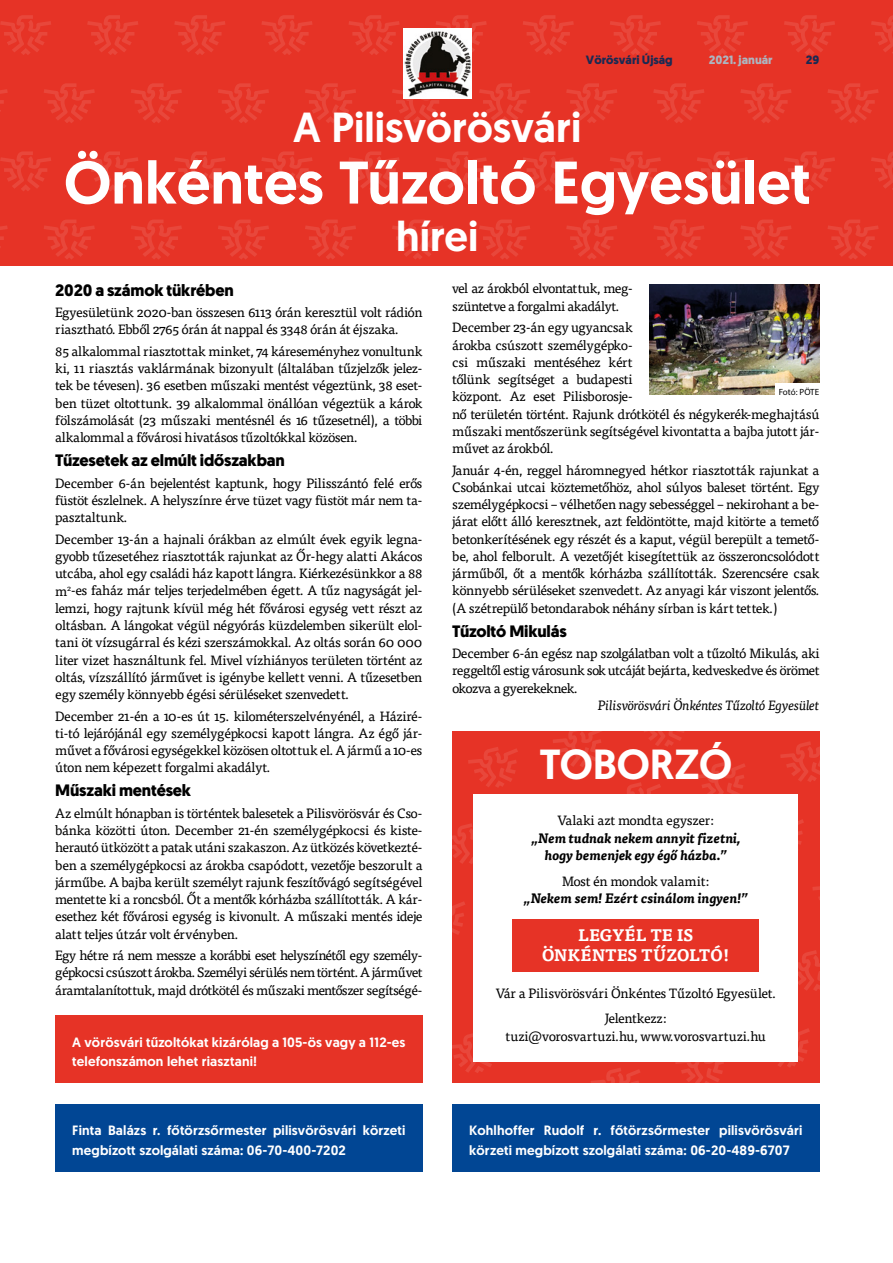
<style>
.page{position:relative;width:893px;height:1263px;background:#fff}
.page>*{position:absolute;margin:0;border:0;box-sizing:border-box;transform-origin:0 0}
.t1{font:500 60px "Geomanist";color:#fff}
.t2{font:500 42px "Geomanist";color:#fff}
.t3{font:700 16.5px "Geomanist";letter-spacing:-.01em;color:#000}
.t4{font:700 16.5px/19.8px "Tisa Pro";color:#fff;text-align:center}
.t5{font:13.5px/17.2px "Tisa Pro";letter-spacing:-.025em;color:#000;text-align:justify}
.t6{font:500 13.5px/19.5px "Geomanist";letter-spacing:.01em;color:#fff}
.t7{font:italic 700 13.5px/17.2px "Tisa Pro";color:#000;text-align:center}
.t8{font:13.5px "Tisa Pro";color:#000}
.t9{font:italic 13.5px "Tisa Pro";letter-spacing:-.035em;color:#000}
.t10{font:700 12px "Geomanist";color:#1a2a53}
.t11{font:700 12px "Geomanist";color:#adb5c0}
.t12{font:9px "Myriad Pro";letter-spacing:-.005em;color:#000}
</style>
<div class="page">
<div style="left:0;top:0;width:893px;height:266px;background:#e63326"></div>
<svg style="left:828px;top:83px;width:50px;height:40px"></svg>
<svg style="left:871px;top:15px;width:22px;height:38px"></svg>
<svg style="left:828px;top:220px;width:51px;height:39px"></svg>
<svg style="left:871px;top:152px;width:22px;height:38px"></svg>
<svg style="left:741px;top:83px;width:50px;height:40px"></svg>
<svg style="left:784px;top:15px;width:51px;height:40px"></svg>
<svg style="left:740px;top:220px;width:51px;height:39px"></svg>
<svg style="left:784px;top:151px;width:51px;height:40px"></svg>
<svg style="left:653px;top:83px;width:51px;height:40px"></svg>
<svg style="left:697px;top:15px;width:51px;height:40px"></svg>
<svg style="left:653px;top:220px;width:51px;height:39px"></svg>
<svg style="left:697px;top:151px;width:51px;height:40px"></svg>
<svg style="left:566px;top:83px;width:51px;height:40px"></svg>
<svg style="left:610px;top:15px;width:51px;height:40px"></svg>
<svg style="left:566px;top:220px;width:51px;height:39px"></svg>
<svg style="left:610px;top:151px;width:51px;height:40px"></svg>
<svg style="left:479px;top:83px;width:51px;height:40px"></svg>
<svg style="left:523px;top:15px;width:51px;height:40px"></svg>
<svg style="left:479px;top:220px;width:51px;height:39px"></svg>
<svg style="left:523px;top:151px;width:51px;height:40px"></svg>
<svg style="left:392px;top:83px;width:51px;height:40px"></svg>
<svg style="left:436px;top:15px;width:51px;height:40px"></svg>
<svg style="left:392px;top:220px;width:51px;height:39px"></svg>
<svg style="left:436px;top:151px;width:51px;height:40px"></svg>
<svg style="left:305px;top:83px;width:51px;height:40px"></svg>
<svg style="left:349px;top:15px;width:50px;height:40px"></svg>
<svg style="left:305px;top:220px;width:51px;height:39px"></svg>
<svg style="left:349px;top:151px;width:51px;height:40px"></svg>
<svg style="left:218px;top:83px;width:51px;height:40px"></svg>
<svg style="left:262px;top:15px;width:50px;height:40px"></svg>
<svg style="left:218px;top:220px;width:51px;height:39px"></svg>
<svg style="left:261px;top:151px;width:51px;height:40px"></svg>
<svg style="left:131px;top:83px;width:51px;height:40px"></svg>
<svg style="left:174px;top:15px;width:51px;height:40px"></svg>
<svg style="left:131px;top:220px;width:51px;height:39px"></svg>
<svg style="left:174px;top:151px;width:51px;height:40px"></svg>
<svg style="left:44px;top:83px;width:51px;height:40px"></svg>
<svg style="left:87px;top:15px;width:51px;height:40px"></svg>
<svg style="left:44px;top:220px;width:51px;height:39px"></svg>
<svg style="left:87px;top:151px;width:51px;height:40px"></svg>
<svg style="left:0;top:89px;width:8px;height:22px"></svg>
<svg style="left:0;top:15px;width:51px;height:40px"></svg>
<svg style="left:0;top:226px;width:8px;height:22px"></svg>
<svg style="left:0;top:151px;width:51px;height:40px"></svg>
<img style="left:404px;top:28px;width:67px;height:70px">
<img style="left:650px;top:284px;width:169px;height:111px">
<div style="left:452px;top:732px;width:367px;height:351px;background:#e63326"></div>
<svg style="left:798px;top:819px;width:6px;height:26px"></svg>
<svg style="left:780px;top:741px;width:39px;height:41px"></svg>
<svg style="left:798px;top:950px;width:21px;height:41px"></svg>
<svg style="left:812px;top:886px;width:7px;height:12px"></svg>
<svg style="left:649px;top:732px;width:35px;height:15px"></svg>
<svg style="left:696px;top:762px;width:50px;height:33px"></svg>
<svg style="left:778px;top:1028px;width:32px;height:39px"></svg>
<svg style="left:553px;top:732px;width:48px;height:35px"></svg>
<svg style="left:611px;top:782px;width:50px;height:13px"></svg>
<svg style="left:675px;top:1062px;width:49px;height:21px"></svg>
<svg style="left:468px;top:747px;width:50px;height:40px"></svg>
<svg style="left:591px;top:1068px;width:49px;height:15px"></svg>
<svg style="left:452px;top:901px;width:13px;height:34px"></svg>
<svg style="left:452px;top:823px;width:21px;height:41px"></svg>
<svg style="left:452px;top:1033px;width:40px;height:40px"></svg>
<div style="left:473px;top:795px;width:325px;height:267px;background:#fff"></div>
<div style="left:512px;top:919px;width:247px;height:53px;background:#e63326"></div>
<div style="left:775px;top:384px;width:45px;height:12px;background:#fff"></div>
<div style="left:452px;top:1104px;width:367px;height:67px;background:#014694"></div>
<div style="left:55px;top:1104px;width:367px;height:67px;background:#014694"></div>
<div style="left:55px;top:1016px;width:367px;height:67px;background:#e63326"></div>
<p class="t10" style="left:586px;top:52px;width:88px">Vörösvári Újság</p>
<p class="t11" style="left:709px;top:52px;width:65px">2021. január</p>
<p class="t10" style="left:806px;top:52px;width:15px">29</p>
<h2 class="t2" style="left:293px;top:100px;width:290px">A Pilisvörösvári</h2>
<h1 class="t1" style="left:64px;top:143px;width:748px">Önkéntes Tűzoltó Egyesület</h1>
<h2 class="t2" style="left:396px;top:208px;width:84px">hírei</h2>
<p class="t3" style="left:55px;top:279px;width:180px">2020 a számok tükrében</p>
<p class="t5" style="left:55px;top:303px;width:369px">Egyesületünk 2020-ban összesen 6113 órán keresztül volt rádión riasztható. Ebből 2765 órán át nappal és 3348 órán át éjszaka.</p>
<p class="t5" style="left:55px;top:342px;width:369px">85 alkalommal riasztottak minket, 74 káreseményhez vonultunk ki, 11 riasztás vaklármának bizonyult (általában tűzjelzők jelez&shy;tek be tévesen). 36 esetben műszaki mentést végeztünk, 38 eset&shy;ben tüzet oltottunk. 39 alkalommal önállóan végeztük a károk fölszámolását (23 műszaki mentésnél és 16 tűzesetnél), a többi alkalommal a fővárosi hivatásos tűzoltókkal közösen.</p>
<p class="t3" style="left:55px;top:449px;width:231px">Tűzesetek az elmúlt időszakban</p>
<p class="t5" style="left:55px;top:474px;width:369px">December 6-án bejelentést kaptunk, hogy Pilisszántó felé erős füstöt észlelnek. A helyszínre érve tüzet vagy füstöt már nem ta&shy;pasztaltunk.</p>
<p class="t5" style="left:55px;top:530px;width:369px">December 13-án a hajnali órákban az elmúlt évek egyik legna&shy;gyobb tűzesetéhez riasztották rajunkat az Őr-hegy alatti Akácos utcába, ahol egy családi ház kapott lángra. Kiérkezésünkkor a 88 m<sup>2</sup>-es faház már teljes terjedelmében égett. A tűz nagyságát jel&shy;lemzi, hogy rajtunk kívül még hét fővárosi egység vett részt az oltásban. A lángokat végül négyórás küzdelemben sikerült elol&shy;tani öt vízsugárral és kézi szerszámokkal. Az oltás során 60 000 liter vizet használtunk fel. Mivel vízhiányos területen történt az oltás, vízszállító járművet is igénybe kellett venni. A tűzesetben egy személy könnyebb égési sérüléseket szenvedett.</p>
<p class="t5" style="left:55px;top:706px;width:369px">December 21-én a 10-es út 15. kilométerszelvényénél, a Háziré&shy;ti-tó lejárójánál egy személygépkocsi kapott lángra. Az égő jár&shy;művet a fővárosi egységekkel közösen oltottuk el. A jármű a 10-es úton nem képezett forgalmi akadályt.</p>
<p class="t3" style="left:55px;top:779px;width:137px">Műszaki mentések</p>
<p class="t5" style="left:55px;top:804px;width:369px">Az elmúlt hónapban is történtek balesetek a Pilisvörösvár és Cso&shy;bánka közötti úton. December 21-én személygépkocsi és kiste&shy;herautó ütközött a patak utáni szakaszon. Az ütközés következté&shy;ben a személygépkocsi az árokba csapódott, vezetője beszorult a járműbe. A bajba került személyt rajunk feszítővágó segítségével mentette ki a roncsból. Őt a mentők kórházba szállították. A kár&shy;esethez két fővárosi egység is kivonult. A műszaki mentés ideje alatt teljes útzár volt érvényben.</p>
<p class="t5" style="left:55px;top:946px;width:369px">Egy hétre rá nem messze a korábbi eset helyszínétől egy személy&shy;gépkocsi csúszott árokba. Személyi sérülés nem történt. A járművet áramtalanítottuk, majd drótkötél és műszaki mentőszer segítségé-</p>
<p class="t5" style="left:452px;top:279px;width:182px">vel az árokból elvontattuk, meg&shy;szüntetve a forgalmi akadályt.</p>
<p class="t5" style="left:452px;top:318px;width:369px;text-align:left">December 23-án egy ugyancsak<br>árokba csúszott személygépko-<br>csi műszaki mentéséhez kért<br>tőlünk segítséget a budapesti<br>központ. Az eset Pilisborosje-<br>nő területén történt. Rajunk drótkötél és négykerék-meghajtású műszaki mentőszerünk segítségével kivontatta a bajba jutott jár&shy;művet az árokból.</p>
<p class="t5" style="left:452px;top:460px;width:369px">Január 4-én, reggel háromnegyed hétkor riasztották rajunkat a Csobánkai utcai köztemetőhöz, ahol súlyos baleset történt. Egy személygépkocsi – vélhetően nagy sebességgel – nekirohant a be&shy;járat előtt álló keresztnek, azt feldöntötte, majd kitörte a temető betonkerítésének egy részét és a kaput, végül berepült a temető&shy;be, ahol felborult. A vezetőjét kisegítettük az összeroncsolódott járműből, őt a mentők kórházba szállították. Szerencsére csak könnyebb sérüléseket szenvedett. Az anyagi kár viszont jelentős. (A szétrepülő betondarabok néhány sírban is kárt tettek.)</p>
<p class="t3" style="left:452px;top:620px;width:116px">Tűzoltó Mikulás</p>
<p class="t5" style="left:452px;top:644px;width:369px">December 6-án egész nap szolgálatban volt a tűzoltó Mikulás, aki reggeltől estig városunk sok utcáját bejárta, kedveskedve és örömet okozva a gyerekeknek.</p>
<p class="t9" style="left:598px;top:695px;width:223px">Pilisvörösvári Önkéntes Tűzoltó Egyesület</p>
<p class="t12" style="left:779px;top:386px;width:42px">Fotó: PÖTE</p>
<h2 class="t2" style="left:539px;top:737px;width:194px">TOBORZÓ</h2>
<p class="t8" style="left:558px;top:810px;width:158px">Valaki azt mondta egyszer:</p>
<p class="t7" style="left:531px;top:828px;width:210px">„Nem tudnak nekem annyit fizetni, hogy bemenjek egy égő házba.”</p>
<p class="t5" style="left:562px;top:871px;width:149px">Most én mondok valamit:</p>
<p class="t7" style="left:524px;top:889px;width:225px">„Nekem sem! Ezért csinálom ingyen!”</p>
<p class="t4" style="left:542px;top:924px;width:189px">LEGYÉL TE IS<br>ÖNKÉNTES TŰZOLTÓ!</p>
<p class="t5" style="left:496px;top:979px;width:282px;line-height:25.8px;text-align:center">Vár a Pilisvörösvári Önkéntes Tűzoltó Egyesület.<br>Jelentkezz:</p>
<p class="t8" style="left:506px;top:1026px;width:262px">tuzi@vorosvartuzi.hu, www.vorosvartuzi.hu</p>
<p class="t6" style="left:72px;top:1032px;width:335px">A vörösvári tűzoltókat kizárólag a 105-ös vagy a 112-es telefonszámon lehet riasztani!</p>
<p class="t6" style="left:72px;top:1120px;width:335px">Finta Balázs r. főtörzsőrmester pilisvörösvári körzeti megbízott szolgálati száma: 06-70-400-7202</p>
<p class="t6" style="left:469px;top:1120px;width:335px">Kohlhoffer Rudolf r. főtörzsőrmester pilisvörösvári körzeti megbízott szolgálati száma: 06-20-489-6707</p>
</div>
